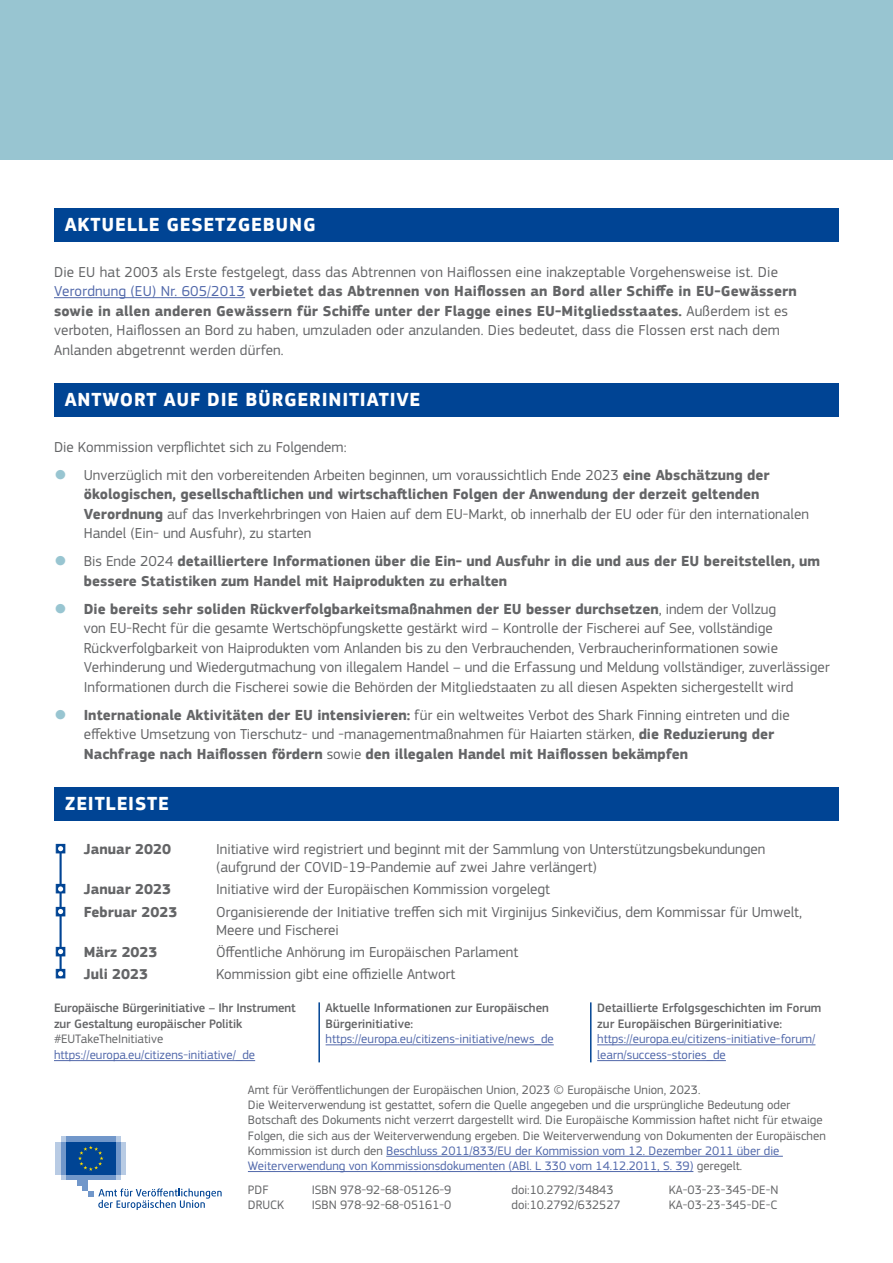
<style>
.page{position:relative;width:893px;height:1263px;background:#fff}
.page>*{position:absolute;margin:0;border:0;box-sizing:border-box;transform-origin:0 0}
.sect_title{font:700 19.5px "EC Square Sans Pro";letter-spacing:.04em;color:#fff}
.t1{font:15px/19.5px "EC Square Sans Pro";color:#646567}
.t2{font:700 15px/19.5px "EC Square Sans Pro";color:#646567}
.t3{font:12.75px/15.3px "EC Square Sans Pro";color:#646567}
.t4{font:500 12.75px/15.8px "EC Square Sans Pro";color:#646567}
.s1{color:#5168aa}
.s2{font-weight:700}
.s3{font-weight:700;color:#98c5d1}
.s4{color:#98c5d1}
.s5{font-weight:400}
.s6{font-weight:400;color:#004494}
.s7{font-weight:400;color:#5168aa}
</style>
<div class="page">
<div style="left:54px;top:207px;width:785px;height:34px;background:#004494"></div>
<hr style="left:54px;top:297px;width:191px;height:1px;background:#5168aa">
<div style="left:54px;top:383px;width:785px;height:33px;background:#004494"></div>
<div style="left:54px;top:787px;width:785px;height:34px;background:#004494"></div>
<hr style="left:54px;top:1060px;width:201px;height:1px;background:#5168aa">
<hr style="left:326px;top:1044px;width:228px;height:1px;background:#5168aa">
<hr style="left:597px;top:1044px;width:218px;height:1px;background:#5168aa">
<hr style="left:597px;top:1060px;width:129px;height:1px;background:#5168aa">
<hr style="left:318px;top:1002px;width:2px;height:60px;background:#004494">
<hr style="left:590px;top:1002px;width:1px;height:60px;background:#004494">
<svg style="left:61px;top:1174px;width:60px;height:6px"></svg>
<svg style="left:61px;top:1136px;width:60px;height:6px"></svg>
<div style="left:66px;top:1136px;width:49px;height:6px;background:#7197ca"></div>
<div style="left:66px;top:1174px;width:49px;height:6px;background:#7197ca"></div>
<div style="left:115px;top:1142px;width:6px;height:32px;background:#7197ca"></div>
<div style="left:121px;top:1142px;width:5px;height:32px;background:#b8cbe4"></div>
<div style="left:61px;top:1142px;width:5px;height:32px;background:#7197ca"></div>
<div style="left:55px;top:1142px;width:6px;height:32px;background:#b8cbe4"></div>
<div style="left:77px;top:1174px;width:11px;height:11px;background:#7197ca"></div>
<div style="left:83px;top:1174px;width:5px;height:17px;background:#7197ca"></div>
<div style="left:66px;top:1142px;width:49px;height:32px;background:#004494"></div>
<svg style="left:78px;top:1145px;width:25px;height:26px"></svg>
<svg style="left:88px;top:1188px;width:134px;height:22px"></svg>
<hr style="left:386px;top:1156px;width:397px;height:1px;background:#5168aa">
<hr style="left:248px;top:1171px;width:445px;height:1px;background:#5168aa">
<div style="left:0;top:0;width:893px;height:159px;background:#98c5d1"></div>
<hr style="left:60px;top:848px;width:2px;height:129px;background:#004494">
<svg style="left:59px;top:909px;width:3px;height:5px"></svg>
<svg style="left:59px;top:949px;width:3px;height:5px"></svg>
<h3 class="sect_title" style="left:65px;top:213px;width:252px">AKTUELLE GESETZGEBUNG</h3>
<p class="t1" style="left:54px;top:262px;width:744px">Die EU hat 2003 als Erste festgelegt, dass das Abtrennen von Haiflossen eine inakzeptable Vorgehensweise ist. Die <span class="s1">Verordnung (EU) Nr. 605/2013</span> <span class="s2">verbietet das Abtrennen von Haiflossen an Bord aller Schiffe in EU-Gewässern sowie in allen anderen Gewässern für Schiffe unter der Flagge eines EU-Mitgliedsstaates.</span> Außerdem ist es verboten, Haiflossen an Bord zu haben, umzuladen oder anzulanden. Dies bedeutet, dass die Flossen erst nach dem Anlanden abgetrennt werden dürfen.</p>
<h3 class="sect_title" style="left:65px;top:388px;width:357px">ANTWORT AUF DIE BÜRGERINITIATIVE</h3>
<p class="t1" style="left:54px;top:437px;width:294px">Die Kommission verpflichtet sich zu Folgendem:</p>
<p class="t1" style="left:84px;top:465px;width:727px;text-indent:-30px"><span class="s3">●</span> Unverzüglich mit den vorbereitenden Arbeiten beginnen, um voraussichtlich Ende 2023 <span class="s2">eine Abschätzung der ökologischen, gesellschaftlichen und wirtschaftlichen Folgen der Anwendung der derzeit geltenden Verordnung</span> auf das Inverkehrbringen von Haien auf dem EU-Markt, ob innerhalb der EU oder für den internationalen Handel (Ein- und Ausfuhr), zu starten</p>
<p class="t2" style="left:84px;top:552px;width:738px;text-indent:-30px"><span class="s4">●</span> <span class="s5">Bis Ende 2024</span> detailliertere Informationen über die Ein- und Ausfuhr in die und aus der EU bereitstellen, um bessere Statistiken zum Handel mit Haiprodukten zu erhalten</p>
<p class="t1" style="left:84px;top:599px;width:747px;text-indent:-30px"><span class="s3">●</span> <span class="s2">Die bereits sehr soliden Rückverfolgbarkeitsmaßnahmen der EU besser durchsetzen</span>, indem der Vollzug<br>von EU-Recht für die gesamte Wertschöpfungskette gestärkt wird – Kontrolle der Fischerei auf See, vollständige Rückverfolgbarkeit von Haiprodukten vom Anlanden bis zu den Verbrauchenden, Verbraucherinformationen sowie Verhinderung und Wiedergutmachung von illegalem Handel – und die Erfassung und Meldung vollständiger, zuverlässiger Informationen durch die Fischerei sowie die Behörden der Mitgliedstaaten zu all diesen Aspekten sichergestellt wird</p>
<p class="t2" style="left:84px;top:705px;width:708px;text-indent:-30px"><span class="s4">●</span> Internationale Aktivitäten der EU intensivieren: <span class="s5">für ein weltweites Verbot des Shark Finning eintreten und die effektive Umsetzung von Tierschutz- und -managementmaßnahmen für Haiarten stärken,</span> die Reduzierung der<br>Nachfrage nach Haiflossen fördern <span class="s5">sowie</span> den illegalen Handel mit Haiflossen bekämpfen</p>
<h3 class="sect_title" style="left:65px;top:792px;width:106px">ZEITLEISTE</h3>
<p class="t2" style="left:54px;top:840px;width:119px"><span class="s6">■</span> Januar 2020</p>
<p class="t1" style="left:216px;top:840px;width:551px;line-height:18px">Initiative wird registriert und beginnt mit der Sammlung von Unterstützungsbekundungen (aufgrund der COVID-19-Pandemie auf zwei Jahre verlängert)</p>
<p class="t2" style="left:54px;top:880px;width:119px"><span class="s6">■</span> Januar 2023</p>
<p class="t1" style="left:216px;top:880px;width:336px">Initiative wird der Europäischen Kommission vorgelegt</p>
<p class="t2" style="left:54px;top:902px;width:125px"><span class="s6">■</span> Februar 2023</p>
<p class="t1" style="left:216px;top:903px;width:588px;line-height:18px">Organisierende der Initiative treffen sich mit Virginijus Sinkevičius, dem Kommissar für Umwelt,<br>Meere und Fischerei</p>
<p class="t2" style="left:54px;top:943px;width:105px"><span class="s6">■</span> März 2023</p>
<p class="t1" style="left:216px;top:942px;width:304px">Öffentliche Anhörung im Europäischen Parlament</p>
<p class="t2" style="left:54px;top:965px;width:96px"><span class="s6">■</span> Juli 2023</p>
<p class="t1" style="left:216px;top:964px;width:241px">Kommission gibt eine offizielle Antwort</p>
<p class="t4" style="left:54px;top:1000px;width:243px">Europäische Bürgerinitiative – Ihr Instrument zur Gestaltung europäischer Politik <span class="s5">#EUTakeTheInitiative </span><span class="s7">https://europa.eu/citizens-initiative/_de</span></p>
<p class="t4" style="left:326px;top:1000px;width:230px">Aktuelle Informationen zur Europäischen<br>Bürgerinitiative: <span class="s7">https://europa.eu/citizens-initiative/news_de</span></p>
<p class="t4" style="left:597px;top:1000px;width:226px">Detaillierte Erfolgsgeschichten im Forum zur Europäischen Bürgerinitiative: <span class="s7">https://europa.eu/citizens-initiative-forum/ learn/success-stories_de</span></p>
<p class="t3" style="left:248px;top:1082px;width:579px">Amt für Veröffentlichungen der Europäischen Union, 2023 © Europäische Union, 2023.<br>Die Weiterverwendung ist gestattet, sofern die Quelle angegeben und die ursprüngliche Bedeutung oder Botschaft des Dokuments nicht verzerrt dargestellt wird. Die Europäische Kommission haftet nicht für etwaige Folgen, die sich aus der Weiterverwendung ergeben. Die Weiterverwendung von Dokumenten der Europäischen Kommission ist durch den <span class="s1">Beschluss 2011/833/EU der Kommission vom 12. Dezember 2011 über die Weiterverwendung von Kommissionsdokumenten (ABl. L 330 vom 14.12.2011, S. 39)</span> geregelt.</p>
<p class="t3" style="left:248px;top:1182px;width:22px">PDF</p>
<p class="t3" style="left:312px;top:1182px;width:141px">ISBN 978-92-68-05126-9</p>
<p class="t3" style="left:512px;top:1182px;width:103px">doi:10.2792/34843</p>
<p class="t3" style="left:669px;top:1182px;width:111px">KA-03-23-345-DE-N</p>
<p class="t3" style="left:248px;top:1197px;width:38px">DRUCK</p>
<p class="t3" style="left:312px;top:1197px;width:141px">ISBN 978-92-68-05161-0</p>
<p class="t3" style="left:512px;top:1197px;width:110px">doi:10.2792/632527</p>
<p class="t3" style="left:669px;top:1197px;width:110px">KA-03-23-345-DE-C</p>
</div>
